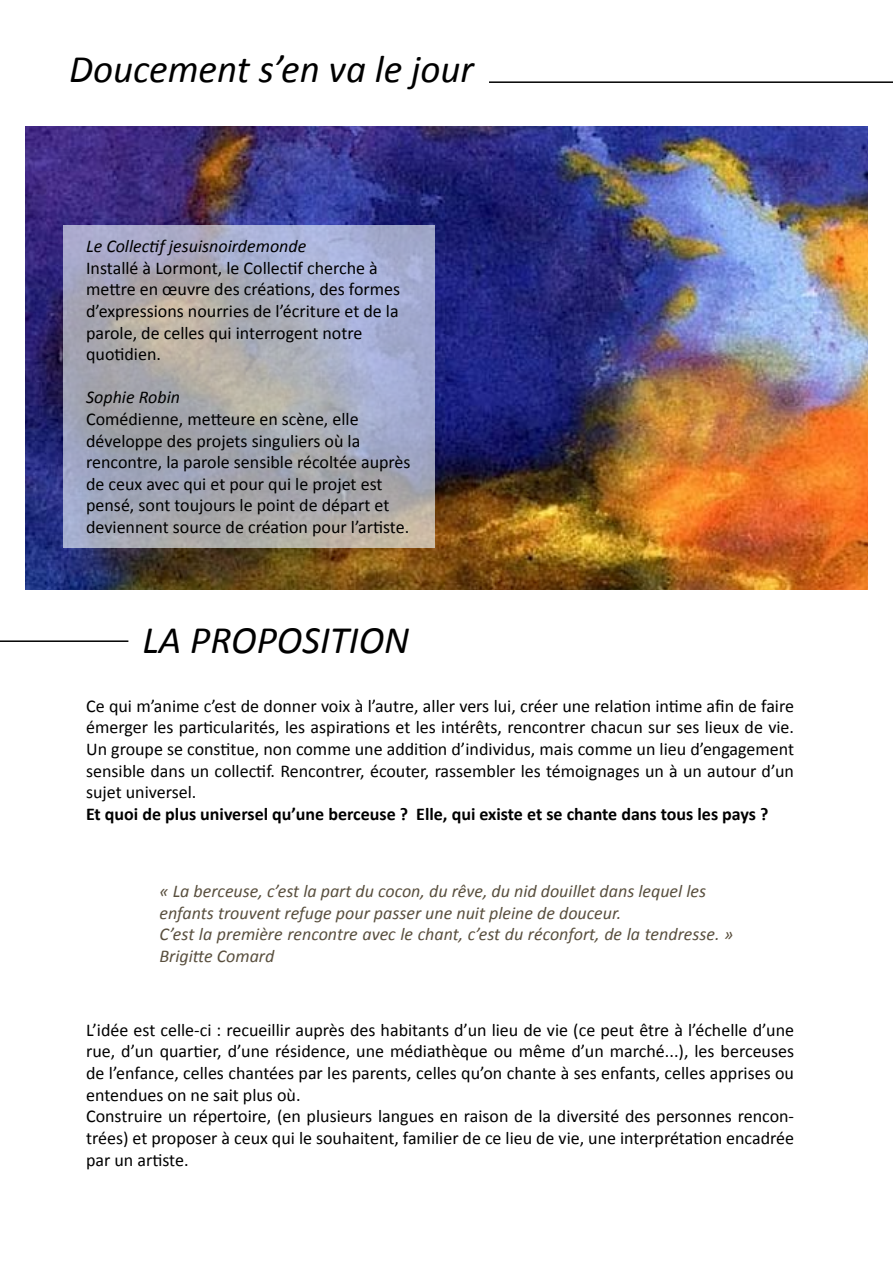
<style>
.page{position:relative;width:893px;height:1263px;background:#fff}
.page>*{position:absolute;margin:0;border:0;box-sizing:border-box;transform-origin:0 0}
.t1{font:italic 39px "Calibri";color:#000}
.t2{font:18px/21.6px "Calibri";color:#000}
.t3{font:italic 18px/21.6px "Calibri";color:#594f3e}
.t4{font:700 18px "Calibri";color:#000}
.t5{font:italic 18px "Calibri";color:#000}
</style>
<div class="page">
<img style="left:26px;top:127px;width:841px;height:462px">
<svg style="left:64px;top:225px;width:371px;height:323px;background:#a9abb9"></svg>
<hr style="left:489px;top:81px;width:404px;height:2px;background:#000">
<hr style="left:0;top:640px;width:128px;height:2px;background:#000">
<h1 class="t1" style="left:69px;top:42px;width:406px">Doucement s’en va le jour</h1>
<p class="t5" style="left:86px;top:234px;width:222px">Le Collectif jesuisnoirdemonde</p>
<p class="t2" style="left:86px;top:256px;width:316px">Installé à Lormont, le Collectif cherche à mettre en œuvre des créations, des formes d’expressions nourries de l’écriture et de la parole, de celles qui interrogent notre quotidien.</p>
<p class="t5" style="left:86px;top:385px;width:95px">Sophie Robin</p>
<p class="t2" style="left:86px;top:408px;width:326px">Comédienne, metteure en scène, elle développe des projets singuliers où la rencontre, la parole sensible récoltée auprès de ceux avec qui et pour qui le projet est pensé, sont toujours le point de départ et deviennent source de création pour l’artiste.</p>
<h1 class="t1" style="left:142px;top:613px;width:268px">LA PROPOSITION</h1>
<p class="t2" style="left:86px;top:694px;width:709px;text-align:justify">Ce qui m’anime c’est de donner voix à l’autre, aller vers lui, créer une relation intime afin de faire émerger les particularités, les aspirations et les intérêts, rencontrer chacun sur ses lieux de vie.<br>Un groupe se constitue, non comme une addition d’individus, mais comme un lieu d’engagement sensible dans un collectif. Rencontrer, écouter, rassembler les témoignages un à un autour d’un sujet universel.</p>
<p class="t4" style="left:86px;top:801px;width:684px">Et quoi de plus universel qu’une berceuse ? Elle, qui existe et se chante dans tous les pays ?</p>
<p class="t3" style="left:159px;top:879px;width:576px">« La berceuse, c’est la part du cocon, du rêve, du nid douillet dans lequel les enfants trouvent refuge pour passer une nuit pleine de douceur.<br>C’est la première rencontre avec le chant, c’est du réconfort, de la tendresse. » Brigitte Comard</p>
<p class="t2" style="left:86px;top:1018px;width:709px">L’idée est celle-ci : recueillir auprès des habitants d’un lieu de vie (ce peut être à l’échelle d’une rue, d’un quartier, d’une résidence, une médiathèque ou même d’un marché...), les berceuses de l’enfance, celles chantées par les parents, celles qu’on chante à ses enfants, celles apprises ou entendues on ne sait plus où.<br>Construire un répertoire, (en plusieurs langues en raison de la diversité des personnes rencon&shy;trées) et proposer à ceux qui le souhaitent, familier de ce lieu de vie, une interprétation encadrée par un artiste.</p>
</div>
